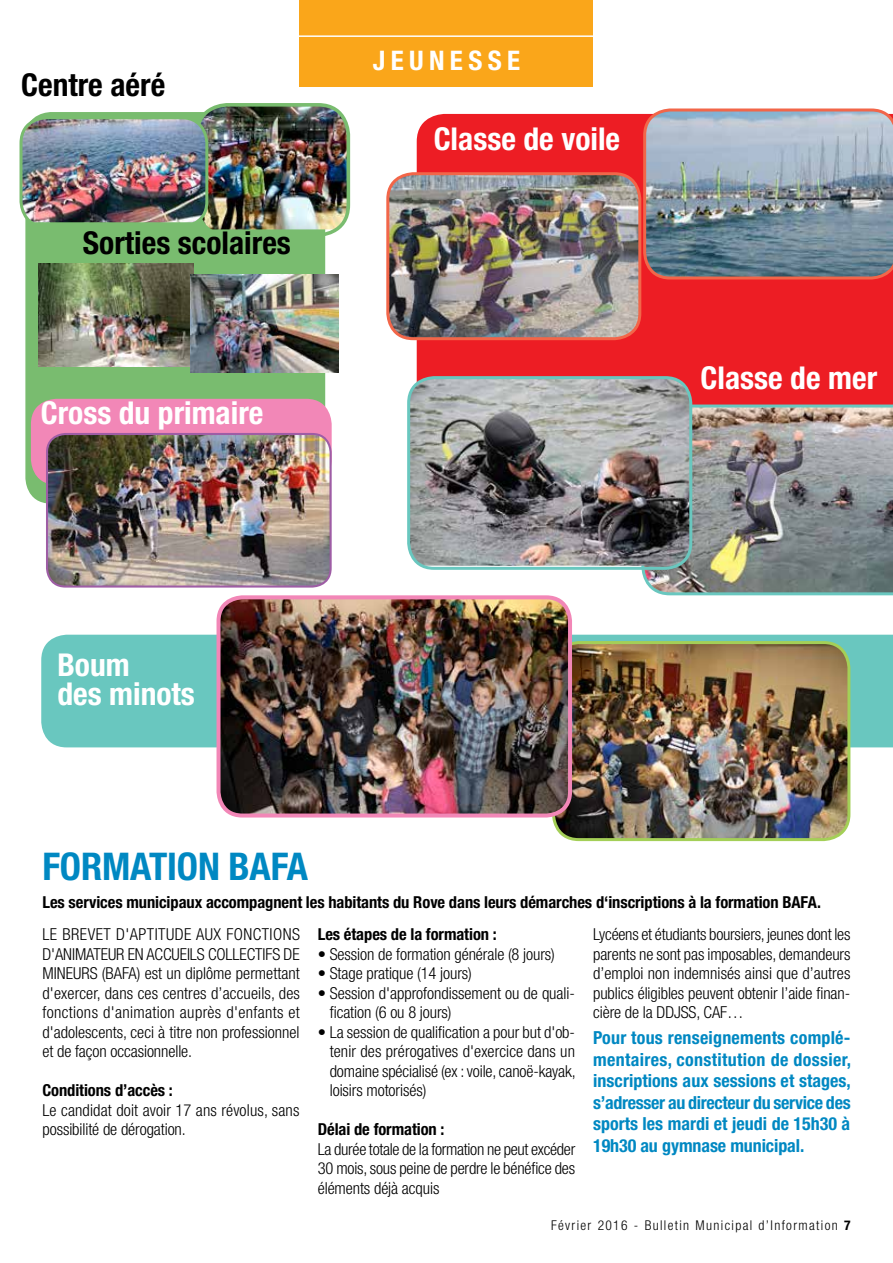
<style>
.page{position:relative;width:893px;height:1263px;background:#fff}
.page>*{position:absolute;margin:0;border:0;box-sizing:border-box;transform-origin:0 0}
.t1{font:700 condensed 38.25px "Helvetica Neue LT Std";color:#0088c2}
.t2{font:700 condensed 31.5px/28.5px "Helvetica Neue LT Std";color:#fff}
.t3{font:700 condensed 31.5px "Helvetica Neue LT Std";color:#000}
.t4{font:700 condensed 27px "Helvetica Neue LT Std";color:#fff}
.t5{font:700 condensed 18px/21.6px "Helvetica Neue LT Std";color:#0088c2;text-align:justify}
.t6{font:300 condensed 16.5px/19.5px "Helvetica Neue LT Std";letter-spacing:-.005em;color:#000;text-align:justify}
.t7{font:700 condensed 16.5px "Helvetica Neue LT Std";letter-spacing:-.005em;color:#000}
.t8{font:300 condensed 13.5px "Helvetica Neue LT Std";letter-spacing:.1em;color:#000}
.s1{font-weight:700}
</style>
<div class="page">
<div style="left:417px;top:114px;width:476px;height:290px;background:#ed1d24"></div>
<img style="left:643px;top:108px;width:250px;height:171px">
<img style="left:389px;top:174px;width:251px;height:165px">
<div style="left:386px;top:172px;width:255px;height:168px;border:3px solid #f26649;border-radius:26px"></div>
<div style="left:25px;top:112px;width:300px;height:392px;background:#79bc6f;border-radius:26px"></div>
<div style="left:41px;top:635px;width:852px;height:112px;background:#69c7bf"></div>
<div style="left:31px;top:399px;width:301px;height:86px;background:#f287b7;border-radius:26px"></div>
<div style="left:300px;top:0;width:293px;height:87px;background:#faa61a"></div>
<hr style="left:0;top:35px;width:893px;height:2px;background:#fff">
<img style="left:641px;top:404px;width:252px;height:191px">
<img style="left:410px;top:378px;width:281px;height:188px">
<div style="left:407px;top:376px;width:285px;height:194px;border:3px solid #69c7bf;border-radius:26px"></div>
<img style="left:203px;top:105px;width:145px;height:124px">
<div style="left:195px;top:103px;width:155px;height:134px;border:4px solid #79bc6f;border-radius:30px"></div>
<img style="left:21px;top:118px;width:186px;height:104px">
<div style="left:20px;top:116px;width:188px;height:112px;border:3px solid #79bc6f;border-radius:26px"></div>
<img style="left:39px;top:264px;width:155px;height:103px">
<img style="left:191px;top:274px;width:147px;height:98px">
<img style="left:47px;top:436px;width:282px;height:149px">
<div style="left:46px;top:433px;width:286px;height:155px;border:2px solid #9e5da5;border-radius:18px"></div>
<img style="left:555px;top:642px;width:294px;height:197px">
<div style="left:552px;top:641px;width:298px;height:200px;border:3px solid #a4cf57;border-radius:26px"></div>
<img style="left:219px;top:600px;width:351px;height:215px">
<div style="left:217px;top:595px;width:355px;height:222px;border:4px solid #f287b7;border-radius:24px"></div>
<h2 class="t3" style="left:21px;top:65px;width:146px">Centre aéré</h2>
<h2 class="t3" style="left:83px;top:224px;width:209px">Sorties scolaires</h2>
<h2 class="t2" style="left:41px;top:398px;width:224px">Cross du primaire</h2>
<h3 class="t4" style="left:373px;top:44px;width:18px">Jeu</h3>
<h3 class="t4" style="left:429px;top:44px;width:39px">nesse</h3>
<h2 class="t2" style="left:434px;top:124px;width:188px">Classe de voile</h2>
<h2 class="t2" style="left:701px;top:364px;width:178px">Classe de mer</h2>
<h2 class="t2" style="left:57px;top:650px;width:139px">Boum<br>des minots</h2>
<h1 class="t1" style="left:42px;top:843px;width:21px">Formatio</h1>
<h1 class="t1" style="left:198px;top:843px;width:112px">n BAFA</h1>
<p class="t7" style="left:42px;top:892px;width:780px">Les services municipaux accompagnent les habitants du Rove dans leurs démarches d‘inscriptions à la formation BAFA.</p>
<p class="t6" style="left:42px;top:924px;width:259px">LE BREVET D'APTITUDE AUX FONCTIONS D'ANIMATEUR EN ACCUEILS COLLECTIFS DE MINEURS (BAFA) est un diplôme permettant d'exercer, dans ces centres d’accueils, des fonctions d'animation auprès d'enfants et d'adolescents, ceci à titre non professionnel et de façon occasionnelle.</p>
<p class="t7" style="left:42px;top:1080px;width:132px">Conditions d’accès :</p>
<p class="t6" style="left:42px;top:1100px;width:259px">Le candidat doit avoir 17 ans révolus, sans possibilité de dérogation.</p>
<p class="t7" style="left:318px;top:924px;width:180px">Les étapes de la formation :</p>
<p class="t6" style="left:318px;top:944px;width:239px">• Session de formation générale (8 jours)</p>
<p class="t6" style="left:318px;top:963px;width:156px">• Stage pratique (14 jours)</p>
<p class="t6" style="left:330px;top:983px;width:247px;text-indent:-12px">• Session d'approfondissement ou de quali&shy;fication (6 ou 8 jours)</p>
<p class="t6" style="left:330px;top:1022px;width:247px;text-indent:-12px">• La session de qualification a pour but d'ob&shy;tenir des prérogatives d'exercice dans un domaine spécialisé (ex : voile, canoë-kayak, loisirs motorisés)</p>
<p class="t7" style="left:318px;top:1119px;width:128px">Délai de formation :</p>
<p class="t6" style="left:318px;top:1139px;width:259px">La durée totale de la formation ne peut excéder 30 mois, sous peine de perdre le bénéfice des éléments déjà acquis</p>
<p class="t6" style="left:593px;top:924px;width:259px">Lycéens et étudiants boursiers, jeunes dont les parents ne sont pas imposables, demandeurs d’emploi non indemnisés ainsi que d’autres publics éligibles peuvent obtenir l’aide finan&shy;cière de la DDJSS, CAF…</p>
<p class="t5" style="left:593px;top:1026px;width:260px">Pour tous renseignements complé&shy;mentaires, constitution de dossier, inscriptions aux sessions et stages, s’adresser au directeur du service des sports les mardi et jeudi de 15h30 à 19h30 au gymnase municipal.</p>
<p class="t8" style="left:551px;top:1217px;width:301px">Février 2016 - Bulletin Municipal d’Information <span class="s1">7</span></p>
</div>
